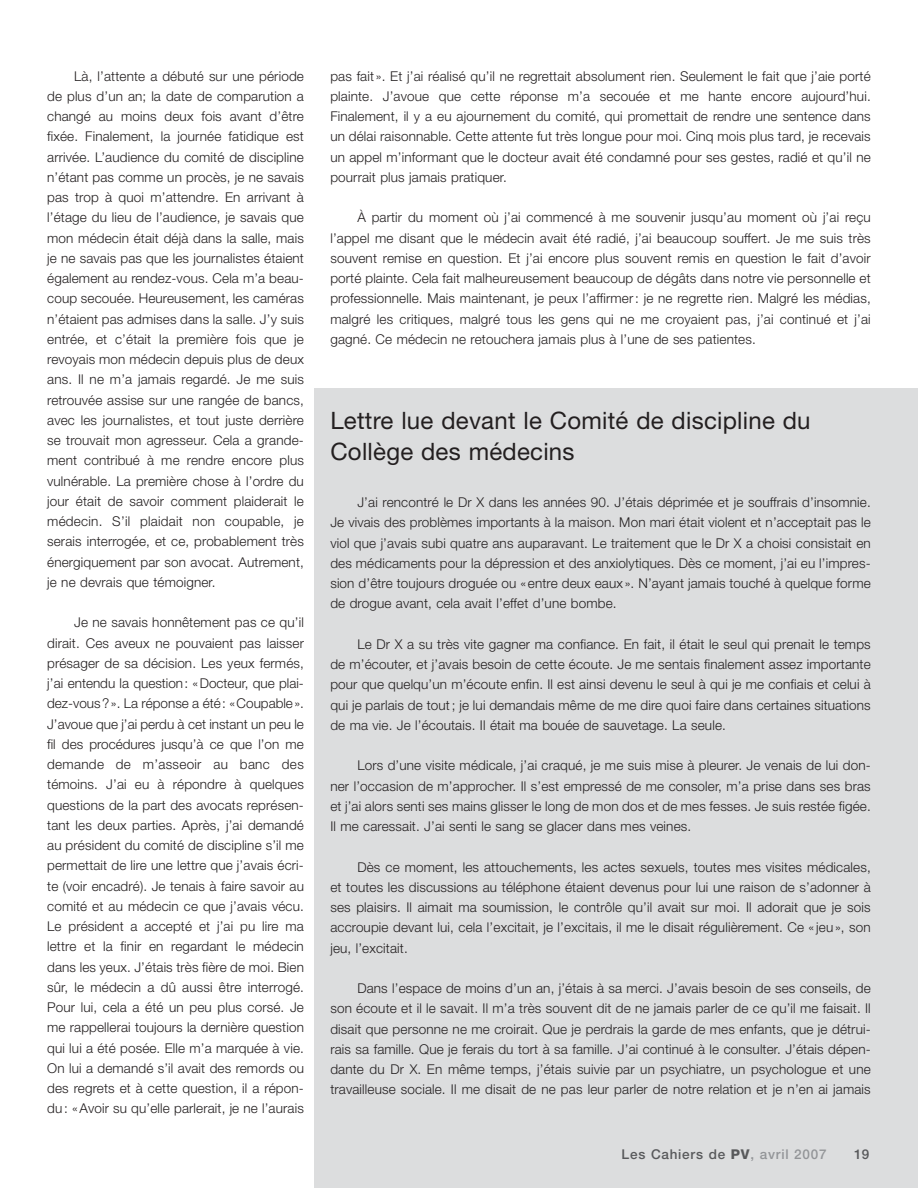
<style>
.page{position:relative;width:918px;height:1188px;background:#fff}
.page>*{position:absolute;margin:0;border:0;box-sizing:border-box;transform-origin:0 0}
.t1{font:24px/31.5px "Helvetica Neue";letter-spacing:.01em;color:#231f20}
.t2{font:300 13.5px/20.2px "Helvetica Neue";letter-spacing:.01em;color:#231f20;text-align:justify}
.t3{font:500 13.5px "Helvetica Neue";letter-spacing:.055em;color:#58595b}
.s1{font-weight:800}
.s2{color:#939598}
</style>
<div class="page">
<div style="left:314px;top:389px;width:604px;height:799px;background:#dcddde"></div>
<p class="t2" style="left:47px;top:67px;width:258px;text-indent:27px">Là, l’attente a débuté sur une période de plus d’un an; la date de comparution a changé au moins deux fois avant d’être fixée. Finalement, la journée fatidique est arrivée. L’audience du comité de discipline n’étant pas comme un procès, je ne savais pas trop à quoi m’attendre. En arrivant à l’étage du lieu de l’audience, je savais que mon médecin était déjà dans la salle, mais je ne savais pas que les journalistes étaient également au rendez-vous. Cela m’a beau&shy;coup secouée. Heureusement, les caméras n’étaient pas admises dans la salle. J’y suis entrée, et c’était la première fois que je revoyais mon médecin depuis plus de deux ans. Il ne m’a jamais regardé. Je me suis retrouvée assise sur une rangée de bancs, avec les journalistes, et tout juste derrière se trouvait mon agresseur. Cela a grande&shy;ment contribué à me rendre encore plus vulnérable. La première chose à l’ordre du jour était de savoir comment plaiderait le médecin. S’il plaidait non coupable, je serais interrogée, et ce, probablement très énergiquement par son avocat. Autrement, je ne devrais que témoigner.</p>
<p class="t2" style="left:47px;top:614px;width:258px;text-indent:27px">Je ne savais honnêtement pas ce qu’il dirait. Ces aveux ne pouvaient pas laisser présager de sa décision. Les yeux fermés, j’ai entendu la question: «Docteur, que plai&shy;dez-vous?». La réponse a été: «Coupable».<br>J’avoue que j’ai perdu à cet instant un peu le fil des procédures jusqu’à ce que l’on me demande de m’asseoir au banc des témoins. J’ai eu à répondre à quelques questions de la part des avocats représen&shy;tant les deux parties. Après, j’ai demandé au président du comité de discipline s’il me permettait de lire une lettre que j’avais écri&shy;te (voir encadré). Je tenais à faire savoir au comité et au médecin ce que j’avais vécu.<br>Le président a accepté et j’ai pu lire ma lettre et la finir en regardant le médecin dans les yeux. J’étais très fière de moi. Bien sûr, le médecin a dû aussi être interrogé.<br>Pour lui, cela a été un peu plus corsé. Je me rappellerai toujours la dernière question qui lui a été posée. Elle m’a marquée à vie.<br>On lui a demandé s’il avait des remords ou des regrets et à cette question, il a répon&shy;du: «Avoir su qu’elle parlerait, je ne l’aurais</p>
<p class="t2" style="left:330px;top:67px;width:542px">pas fait». Et j’ai réalisé qu’il ne regrettait absolument rien. Seulement le fait que j’aie porté plainte. J’avoue que cette réponse m’a secouée et me hante encore aujourd’hui.<br>Finalement, il y a eu ajournement du comité, qui promettait de rendre une sentence dans un délai raisonnable. Cette attente fut très longue pour moi. Cinq mois plus tard, je recevais un appel m’informant que le docteur avait été condamné pour ses gestes, radié et qu’il ne pourrait plus jamais pratiquer.</p>
<p class="t2" style="left:330px;top:209px;width:542px;text-indent:27px">À partir du moment où j’ai commencé à me souvenir jusqu’au moment où j’ai reçu l’appel me disant que le médecin avait été radié, j’ai beaucoup souffert. Je me suis très souvent remise en question. Et j’ai encore plus souvent remis en question le fait d’avoir porté plainte. Cela fait malheureusement beaucoup de dégâts dans notre vie personnelle et professionnelle. Mais maintenant, je peux l’affirmer: je ne regrette rien. Malgré les médias, malgré les critiques, malgré tous les gens qui ne me croyaient pas, j’ai continué et j’ai gagné. Ce médecin ne retouchera jamais plus à l’une de ses patientes.</p>
<h1 class="t1" style="left:330px;top:407px;width:482px">Lettre lue devant le Comité de discipline du<br>Collège des médecins</h1>
<p class="t2" style="left:330px;top:494px;width:542px;text-indent:27px">J’ai rencontré le Dr X dans les années 90. J’étais déprimée et je souffrais d’insomnie.<br>Je vivais des problèmes importants à la maison. Mon mari était violent et n’acceptait pas le viol que j’avais subi quatre ans auparavant. Le traitement que le Dr X a choisi consistait en des médicaments pour la dépression et des anxiolytiques. Dès ce moment, j’ai eu l’impres&shy;sion d’être toujours droguée ou «entre deux eaux». N’ayant jamais touché à quelque forme de drogue avant, cela avait l’effet d’une bombe.</p>
<p class="t2" style="left:330px;top:635px;width:542px;text-indent:27px">Le Dr X a su très vite gagner ma confiance. En fait, il était le seul qui prenait le temps de m’écouter, et j’avais besoin de cette écoute. Je me sentais finalement assez importante pour que quelqu’un m’écoute enfin. Il est ainsi devenu le seul à qui je me confiais et celui à qui je parlais de tout; je lui demandais même de me dire quoi faire dans certaines situations de ma vie. Je l’écoutais. Il était ma bouée de sauvetage. La seule.</p>
<p class="t2" style="left:330px;top:757px;width:542px;text-indent:27px">Lors d’une visite médicale, j’ai craqué, je me suis mise à pleurer. Je venais de lui don&shy;ner l’occasion de m’approcher. Il s’est empressé de me consoler, m’a prise dans ses bras et j’ai alors senti ses mains glisser le long de mon dos et de mes fesses. Je suis restée figée.<br>Il me caressait. J’ai senti le sang se glacer dans mes veines.</p>
<p class="t2" style="left:330px;top:858px;width:542px;text-indent:27px">Dès ce moment, les attouchements, les actes sexuels, toutes mes visites médicales, et toutes les discussions au téléphone étaient devenus pour lui une raison de s’adonner à ses plaisirs. Il aimait ma soumission, le contrôle qu’il avait sur moi. Il adorait que je sois accroupie devant lui, cela l’excitait, je l’excitais, il me le disait régulièrement. Ce «jeu», son jeu, l’excitait.</p>
<p class="t2" style="left:330px;top:980px;width:542px;text-indent:27px">Dans l’espace de moins d’un an, j’étais à sa merci. J’avais besoin de ses conseils, de son écoute et il le savait. Il m’a très souvent dit de ne jamais parler de ce qu’il me faisait. Il disait que personne ne me croirait. Que je perdrais la garde de mes enfants, que je détrui&shy;rais sa famille. Que je ferais du tort à sa famille. J’ai continué à le consulter. J’étais dépen&shy;dante du Dr X. En même temps, j’étais suivie par un psychiatre, un psychologue et une travailleuse sociale. Il me disait de ne pas leur parler de notre relation et je n’en ai jamais</p>
<p class="t3" style="left:622px;top:1149px;width:206px">Les Cahiers de <span class="s1">PV</span><span class="s2">, avril 2007</span></p>
<p class="t3" style="left:854px;top:1149px;width:17px">19</p>
</div>
